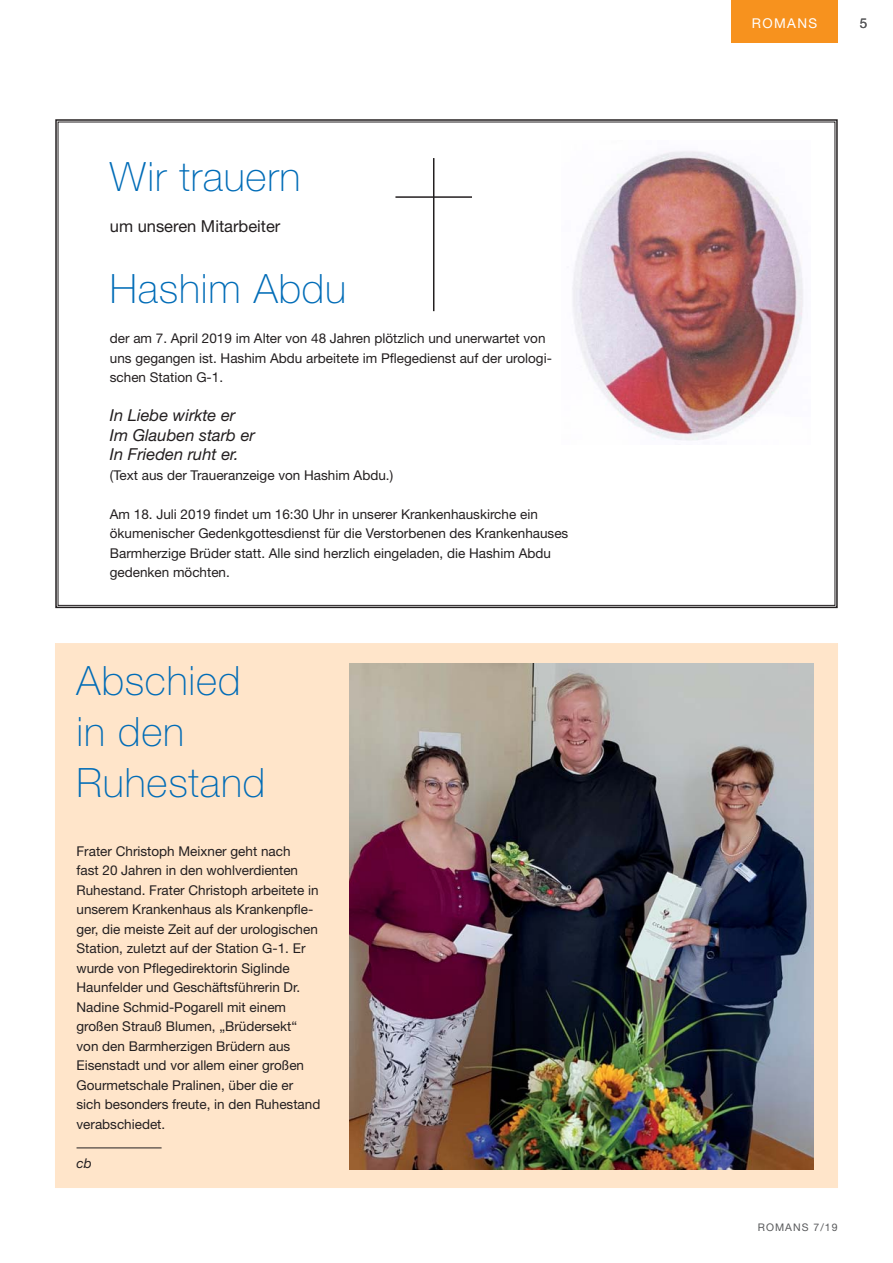
<style>
.page{position:relative;width:893px;height:1263px;background:#fff}
.page>*{position:absolute;margin:0;border:0;box-sizing:border-box;transform-origin:0 0}
.t1{font:100 40.5px/51px "Helvetica Neue";letter-spacing:.02em;color:#006cb7}
.t2{font:italic 16.5px/19.5px "Helvetica Neue";color:#231f20}
.t3{font:16.5px "Helvetica Neue";color:#231f20}
.t4{font:13.5px/19.5px "Helvetica Neue";color:#231f20}
.t5{font:13.5px "Helvetica Neue";letter-spacing:.1em;color:#fff}
.t6{font:italic 13.5px "Helvetica Neue";color:#231f20}
.t7{font:13.5px "Helvetica Neue";color:#58595b}
.t8{font:10.5px "Helvetica Neue";letter-spacing:.1em;color:#58595b}
</style>
<div class="page">
<div style="left:731px;top:0;width:107px;height:43px;background:#f7921e"></div>
<div style="left:55px;top:643px;width:782px;height:544px;background:#ffe5ca"></div>
<svg style="left:55px;top:119px;width:783px;height:490px"></svg>
<hr style="left:433px;top:158px;width:1px;height:153px;background:#231f20">
<hr style="left:395px;top:196px;width:77px;height:2px;background:#231f20">
<img style="left:349px;top:663px;width:464px;height:506px">
<hr style="left:77px;top:1147px;width:85px;height:1px;background:#231f20">
<h1 class="t1" style="left:110px;top:155px;width:192px">Wir trauern</h1>
<p class="t3" style="left:110px;top:220px;width:172px">um unseren Mitarbeiter</p>
<h1 class="t1" style="left:110px;top:266px;width:238px">Hashim Abdu</h1>
<p class="t4" style="left:110px;top:330px;width:444px">der am 7. April 2019 im Alter von 48 Jahren plötzlich und unerwartet von uns gegangen ist. Hashim Abdu arbeitete im Pflegedienst auf der urologi&shy;schen Station G-1.</p>
<p class="t2" style="left:110px;top:407px;width:147px">In Liebe wirkte er<br>Im Glauben starb er<br>In Frieden ruht er.</p>
<p class="t4" style="left:110px;top:467px;width:285px">(Text aus der Traueranzeige von Hashim Abdu.)</p>
<p class="t4" style="left:110px;top:506px;width:460px">Am 18. Juli 2019 findet um 16:30 Uhr in unserer Krankenhauskirche ein ökumenischer Gedenkgottesdienst für die Verstorbenen des Krankenhauses Barmherzige Brüder statt. Alle sind herzlich eingeladen, die Hashim Abdu gedenken möchten.</p>
<h1 class="t1" style="left:77px;top:659px;width:190px">Abschied in den<br>Ruhestand</h1>
<p class="t4" style="left:77px;top:842px;width:245px">Frater Christoph Meixner geht nach<br>fast 20 Jahren in den wohlverdienten Ruhestand. Frater Christoph arbeitete in unserem Krankenhaus als Krankenpfle&shy;ger, die meiste Zeit auf der urologischen Station, zuletzt auf der Station G-1. Er wurde von Pflegedirektorin Siglinde Haunfelder und Geschäftsführerin Dr.<br>Nadine Schmid-Pogarell mit einem großen Strauß Blumen, „Brüdersekt“ von den Barmherzigen Brüdern aus Eisenstadt und vor allem einer großen Gourmetschale Pralinen, über die er sich besonders freute, in den Ruhestand verabschiedet.</p>
<p class="t6" style="left:77px;top:1158px;width:17px">cb</p>
<p class="t5" style="left:752px;top:18px;width:67px">ROMANS</p>
<p class="t7" style="left:860px;top:18px;width:9px">5</p>
<p class="t8" style="left:758px;top:1223px;width:81px">ROMANS 7/19</p>
</div>
